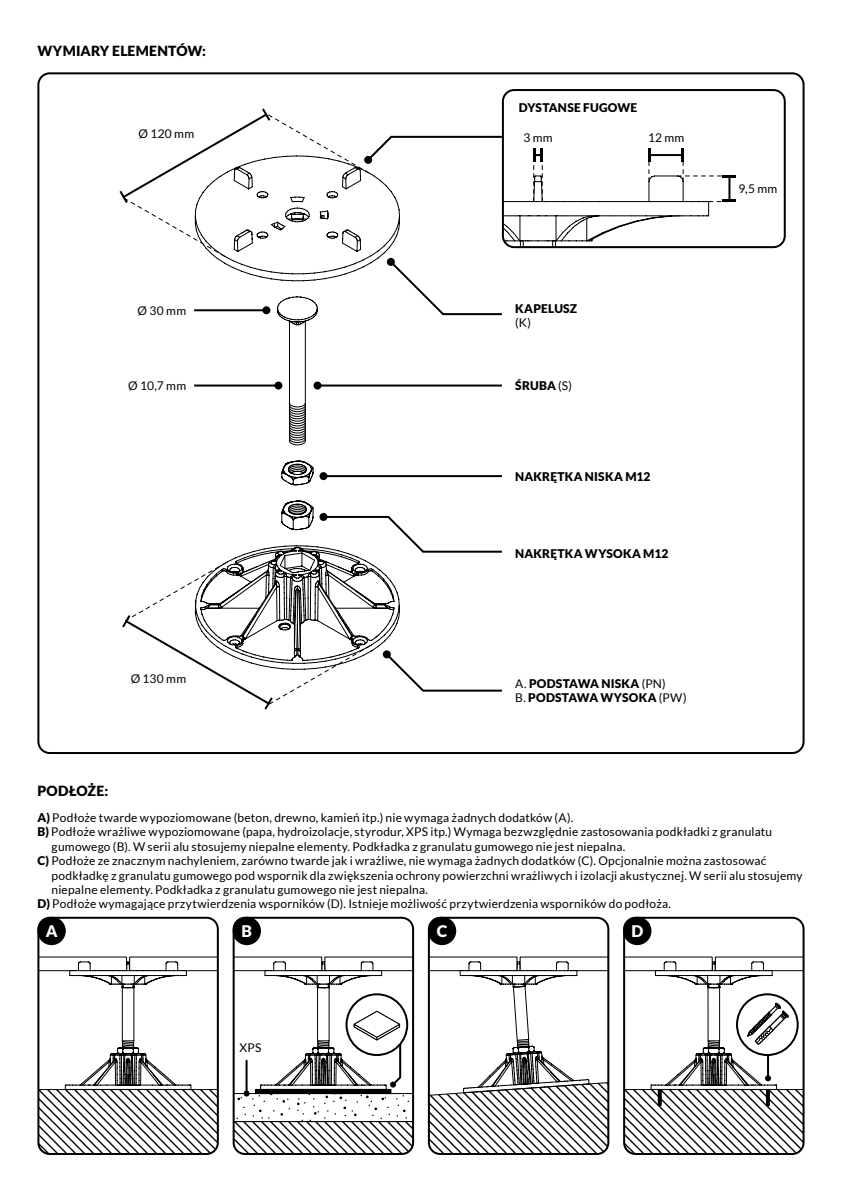
<style>
.page{position:relative;width:842px;height:1191px;background:#fff}
.page>*{position:absolute;margin:0;border:0;box-sizing:border-box;transform-origin:0 0}
.t1{font:900 16px "Lato";color:#fff}
.t2{font:900 14px "Lato";letter-spacing:.015em;color:#000}
.t3{font:12px "Lato";letter-spacing:.015em;color:#000}
.t4{font:900 12px/14.4px "Lato";letter-spacing:.015em;color:#000}
.s1{font-weight:400}
.s2{font-weight:900}
</style>
<div class="page">
<div style="left:502px;top:89px;width:284px;height:159px;border:2px solid #000;border-radius:11px"></div>
<svg style="left:289px;top:402px;width:17px;height:44px"></svg>
<hr style="left:289px;top:321px;width:1px;height:120px;background:#000">
<hr style="left:305px;top:321px;width:1px;height:120px;background:#000">
<svg style="left:281px;top:460px;width:33px;height:26px"></svg>
<hr style="left:133px;top:987px;width:1px;height:53px;background:#000">
<hr style="left:122px;top:987px;width:1px;height:53px;background:#000">
<svg style="left:40px;top:956px;width:176px;height:33px"></svg>
<svg style="left:40px;top:1039px;width:176px;height:113px"></svg>
<div style="left:37px;top:916px;width:182px;height:239px;border:2px solid #000;border-radius:11px"></div>
<hr style="left:329px;top:987px;width:1px;height:53px;background:#000">
<hr style="left:317px;top:987px;width:1px;height:53px;background:#000">
<svg style="left:236px;top:956px;width:175px;height:33px"></svg>
<svg style="left:234px;top:1010px;width:179px;height:144px"></svg>
<div style="left:233px;top:916px;width:181px;height:239px;border:2px solid #000;border-radius:11px"></div>
<svg style="left:429px;top:956px;width:179px;height:198px"></svg>
<div style="left:428px;top:916px;width:181px;height:239px;border:2px solid #000;border-radius:11px"></div>
<hr style="left:719px;top:987px;width:1px;height:53px;background:#000">
<hr style="left:707px;top:987px;width:1px;height:53px;background:#000">
<svg style="left:626px;top:956px;width:175px;height:33px"></svg>
<svg style="left:737px;top:994px;width:61px;height:61px"></svg>
<svg style="left:626px;top:1002px;width:177px;height:152px"></svg>
<div style="left:623px;top:916px;width:181px;height:239px;border:2px solid #000;border-radius:11px"></div>
<div style="left:37px;top:916px;width:29px;height:29px;background:#000;border-radius:50%"></div>
<div style="left:233px;top:916px;width:28px;height:29px;background:#000;border-radius:50%"></div>
<div style="left:428px;top:916px;width:28px;height:29px;background:#000;border-radius:50%"></div>
<div style="left:623px;top:916px;width:28px;height:29px;background:#000;border-radius:50%"></div>
<svg style="left:119px;top:108px;width:617px;height:218px"></svg>
<div style="left:387px;top:258px;width:8px;height:8px;background:#000;border-radius:50%"></div>
<hr style="left:323px;top:475px;width:179px;height:2px;background:#000">
<div style="left:319px;top:472px;width:8px;height:8px;background:#000;border-radius:50%"></div>
<hr style="left:317px;top:384px;width:185px;height:2px;background:#000">
<div style="left:313px;top:381px;width:8px;height:8px;background:#000;border-radius:50%"></div>
<hr style="left:194px;top:384px;width:84px;height:2px;background:#000">
<div style="left:274px;top:381px;width:8px;height:8px;background:#000;border-radius:50%"></div>
<hr style="left:194px;top:309px;width:72px;height:2px;background:#000">
<div style="left:262px;top:306px;width:8px;height:8px;background:#000;border-radius:50%"></div>
<svg style="left:122px;top:500px;width:380px;height:209px"></svg>
<div style="left:319px;top:513px;width:8px;height:8px;background:#000;border-radius:50%"></div>
<p class="t2" style="left:37px;top:42px;width:170px">WYMIARY ELEMENTÓW:</p>
<p class="t3" style="left:139px;top:127px;width:57px">Ø 120 mm</p>
<p class="t3" style="left:138px;top:304px;width:50px">Ø 30 mm</p>
<p class="t4" style="left:519px;top:100px;width:120px">DYSTANSE FUGOWE</p>
<p class="t3" style="left:523px;top:131px;width:31px">3 mm</p>
<p class="t3" style="left:648px;top:131px;width:38px">12 mm</p>
<p class="t4" style="left:515px;top:301px;width:63px">KAPELUSZ</p>
<p class="t3" style="left:515px;top:316px;width:17px">(K)</p>
<p class="t3" style="left:128px;top:379px;width:59px">Ø 10,7 mm</p>
<p class="t4" style="left:515px;top:378px;width:58px">ŚRUBA <span class="s1">(S)</span></p>
<p class="t4" style="left:515px;top:469px;width:137px">NAKRĘTKA NISKA M12</p>
<p class="t3" style="left:131px;top:672px;width:57px">Ø 130 mm</p>
<p class="t2" style="left:37px;top:782px;width:72px">PODŁOŻE:</p>
<p class="t4" style="left:515px;top:545px;width:155px">NAKRĘTKA WYSOKA M12</p>
<p class="t4" style="left:515px;top:676px;width:173px"><span class="s1">A.</span> PODSTAWA NISKA <span class="s1">(PN)<br>B.</span> PODSTAWA WYSOKA <span class="s1">(PW)</span></p>
<p class="t3" style="left:738px;top:181px;width:40px">9,5 mm</p>
<p class="t3" style="left:37px;top:811px;width:537px"><span class="s2">A)</span> Podłoże twarde wypoziomowane (beton, drewno, kamień itp.) nie wymaga żadnych dodatków (A).</p>
<p class="t3" style="left:37px;top:825px;width:736px"><span class="s2">B)</span> Podłoże wrażliwe wypoziomowane (papa, hydroizolacje, styrodur, XPS itp.) Wymaga bezwzględnie zastosowania podkładki z granulatu</p>
<p class="t3" style="left:52px;top:840px;width:575px">gumowego (B). W serii alu stosujemy niepalne elementy. Podkładka z granulatu gumowego nie jest niepalna.</p>
<p class="t3" style="left:37px;top:854px;width:731px"><span class="s2">C)</span> Podłoże ze znacznym nachyleniem, zarówno twarde jak i wrażliwe, nie wymaga żadnych dodatków (C). Opcjonalnie można zastosować</p>
<p class="t3" style="left:52px;top:868px;width:752px">podkładkę z granulatu gumowego pod wspornik dla zwiększenia ochrony powierzchni wrażliwych i izolacji akustycznej. W serii alu stosujemy</p>
<p class="t3" style="left:52px;top:883px;width:378px">niepalne elementy. Podkładka z granulatu gumowego nie jest niepalna.</p>
<p class="t3" style="left:37px;top:897px;width:635px"><span class="s2">D)</span> Podłoże wymagające przytwierdzenia wsporników (D). Istnieje możliwość przytwierdzenia wsporników do podłoża.</p>
<h1 class="t1" style="left:46px;top:922px;width:13px">A</h1>
<h1 class="t1" style="left:242px;top:922px;width:12px">B</h1>
<h1 class="t1" style="left:437px;top:922px;width:12px">C</h1>
<h1 class="t1" style="left:631px;top:922px;width:13px">D</h1>
<p class="t3" style="left:240px;top:1041px;width:23px">XPS</p>
</div>
